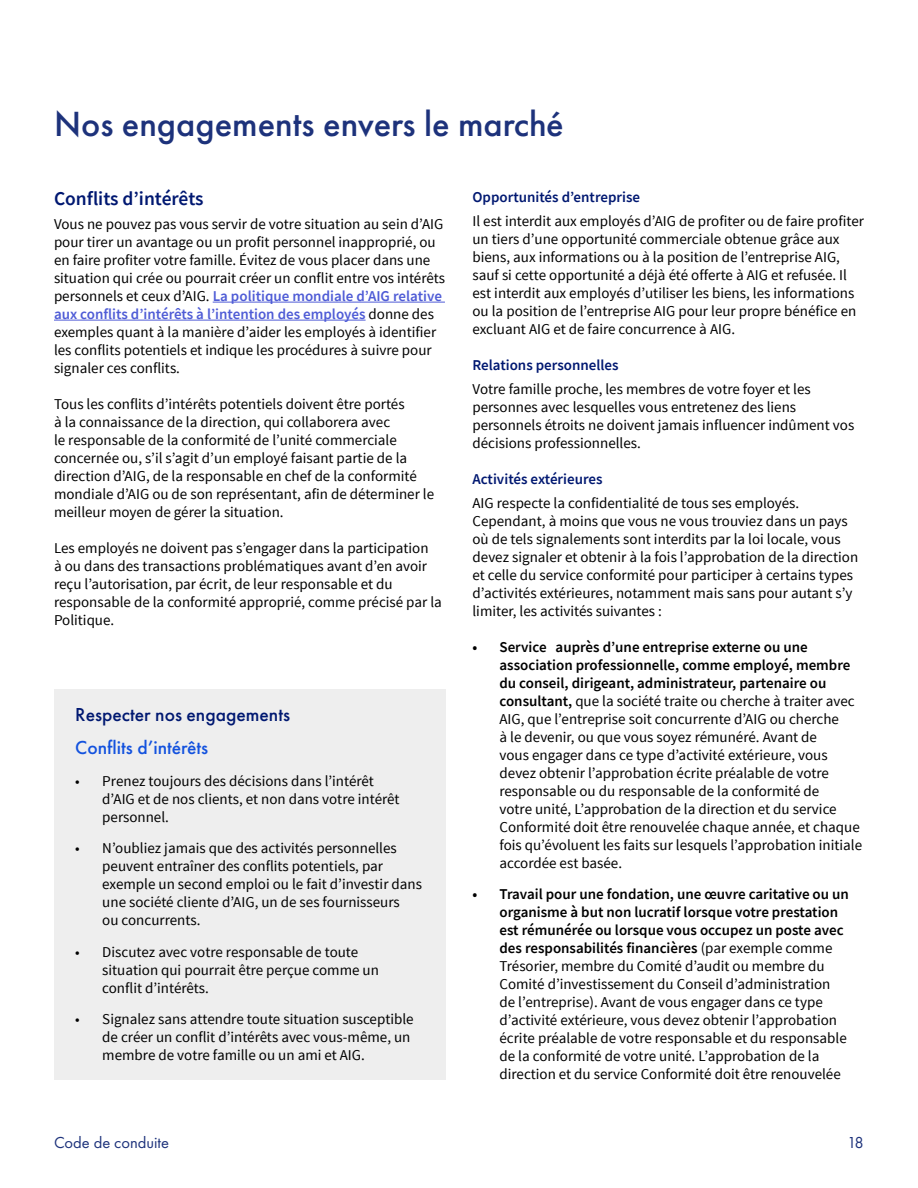
<style>
.page{position:relative;width:918px;height:1188px;background:#fff}
.page>*{position:absolute;margin:0;border:0;box-sizing:border-box;transform-origin:0 0}
.t1{font:500 36.3px "Futura PT";color:#1d327b}
.H2_Our_Commitments_b{font:500 19.5px "Futura PT";color:#001871}
.H2_Body_Copy_Titles{font:600 19.5px "Source Sans Pro";color:#001871}
.H3_Our_commitments_b{font:500 19.5px "Futura PT";color:#1352de}
.t2{font:16.5px "Futura PT";color:#1d327b}
.Sub_Bulllets_10_13{font:15px/18px "Source Sans Pro";color:#000}
.H3_subheads{font:600 15px "Source Sans Pro";color:#001871}
.s1{font-weight:600;color:#4f5cd6}
.s2{font-weight:600}
</style>
<div class="page">
<hr style="left:213px;top:302px;width:232px;height:1px;background:#4f5cd6">
<hr style="left:54px;top:320px;width:312px;height:1px;background:#4f5cd6">
<div style="left:54px;top:689px;width:392px;height:391px;background:#eee"></div>
<h1 class="t1" style="left:54px;top:102px;width:511px">Nos engagements envers le marché</h1>
<h2 class="H2_Body_Copy_Titles" style="left:54px;top:186px;width:151px">Conflits d’intérêts</h2>
<p class="Sub_Bulllets_10_13" style="left:54px;top:215px;width:393px">Vous ne pouvez pas vous servir de votre situation au sein d’AIG pour tirer un avantage ou un profit personnel inapproprié, ou en faire profiter votre famille. Évitez de vous placer dans une situation qui crée ou pourrait créer un conflit entre vos intérêts personnels et ceux d’AIG. <span class="s1">La politique mondiale d’AIG relative aux conflits d’intérêts à l’intention des employés</span> donne des exemples quant à la manière d’aider les employés à identifier les conflits potentiels et indique les procédures à suivre pour signaler ces conflits.</p>
<p class="Sub_Bulllets_10_13" style="left:54px;top:395px;width:382px">Tous les conflits d’intérêts potentiels doivent être portés<br>à la connaissance de la direction, qui collaborera avec<br>le responsable de la conformité de l’unité commerciale concernée ou, s’il s’agit d’un employé faisant partie de la direction d’AIG, de la responsable en chef de la conformité mondiale d’AIG ou de son représentant, afin de déterminer le meilleur moyen de gérer la situation.</p>
<p class="Sub_Bulllets_10_13" style="left:54px;top:539px;width:389px">Les employés ne doivent pas s’engager dans la participation<br>à ou dans des transactions problématiques avant d’en avoir reçu l’autorisation, par écrit, de leur responsable et du responsable de la conformité approprié, comme précisé par la Politique.</p>
<h2 class="H2_Our_Commitments_b" style="left:75px;top:703px;width:216px">Respecter nos engagements</h2>
<h3 class="H3_Our_commitments_b" style="left:75px;top:736px;width:134px">Conflits d’intérêts</h3>
<p class="Sub_Bulllets_10_13" style="left:102px;top:772px;width:299px;text-indent:-27px">• Prenez toujours des décisions dans l’intérêt d’AIG et de nos clients, et non dans votre intérêt personnel.</p>
<p class="Sub_Bulllets_10_13" style="left:102px;top:840px;width:321px;text-indent:-27px">• N’oubliez jamais que des activités personnelles peuvent entraîner des conflits potentiels, par exemple un second emploi ou le fait d’investir dans une société cliente d’AIG, un de ses fournisseurs<br>ou concurrents.</p>
<p class="Sub_Bulllets_10_13" style="left:102px;top:943px;width:278px;text-indent:-27px">• Discutez avec votre responsable de toute situation qui pourrait être perçue comme un conflit d’intérêts.</p>
<p class="Sub_Bulllets_10_13" style="left:102px;top:1011px;width:313px;text-indent:-27px">• Signalez sans attendre toute situation susceptible de créer un conflit d’intérêts avec vous-même, un membre de votre famille ou un ami et AIG.</p>
<h3 class="H3_subheads" style="left:472px;top:187px;width:169px">Opportunités d’entreprise</h3>
<p class="Sub_Bulllets_10_13" style="left:472px;top:212px;width:393px">Il est interdit aux employés d’AIG de profiter ou de faire profiter un tiers d’une opportunité commerciale obtenue grâce aux biens, aux informations ou à la position de l’entreprise AIG, sauf si cette opportunité a déjà été offerte à AIG et refusée. Il est interdit aux employés d’utiliser les biens, les informations ou la position de l’entreprise AIG pour leur propre bénéfice en excluant AIG et de faire concurrence à AIG.</p>
<h3 class="H3_subheads" style="left:472px;top:355px;width:148px">Relations personnelles</h3>
<p class="Sub_Bulllets_10_13" style="left:472px;top:380px;width:383px">Votre famille proche, les membres de votre foyer et les personnes avec lesquelles vous entretenez des liens personnels étroits ne doivent jamais influencer indûment vos décisions professionnelles.</p>
<h3 class="H3_subheads" style="left:472px;top:469px;width:132px">Activités extérieures</h3>
<p class="Sub_Bulllets_10_13" style="left:472px;top:494px;width:387px">AIG respecte la confidentialité de tous ses employés.<br>Cependant, à moins que vous ne vous trouviez dans un pays où de tels signalements sont interdits par la loi locale, vous devez signaler et obtenir à la fois l’approbation de la direction et celle du service conformité pour participer à certains types d’activités extérieures, notamment mais sans pour autant s’y limiter, les activités suivantes :</p>
<p class="Sub_Bulllets_10_13" style="left:500px;top:638px;width:364px;text-indent:-27px"><span class="s2">• Service auprès d’une entreprise externe ou une association professionnelle, comme employé, membre du conseil, dirigeant, administrateur, partenaire ou consultant,</span> que la société traite ou cherche à traiter avec AIG, que l’entreprise soit concurrente d’AIG ou cherche<br>à le devenir, ou que vous soyez rémunéré. Avant de<br>vous engager dans ce type d’activité extérieure, vous devez obtenir l’approbation écrite préalable de votre responsable ou du responsable de la conformité de<br>votre unité, L’approbation de la direction et du service Conformité doit être renouvelée chaque année, et chaque fois qu’évoluent les faits sur lesquels l’approbation initiale accordée est basée.</p>
<p class="Sub_Bulllets_10_13" style="left:500px;top:885px;width:351px;text-indent:-27px"><span class="s2">• Travail pour une fondation, une œuvre caritative ou un organisme à but non lucratif lorsque votre prestation est rémunérée ou lorsque vous occupez un poste avec des responsabilités financières</span> (par exemple comme Trésorier, membre du Comité d’audit ou membre du Comité d’investissement du Conseil d’administration de l’entreprise). Avant de vous engager dans ce type d’activité extérieure, vous devez obtenir l’approbation écrite préalable de votre responsable et du responsable de la conformité de votre unité. L’approbation de la direction et du service Conformité doit être renouvelée</p>
<p class="t2" style="left:54px;top:1133px;width:117px">Code de conduite</p>
<p class="t2" style="left:847px;top:1133px;width:18px">18</p>
</div>
